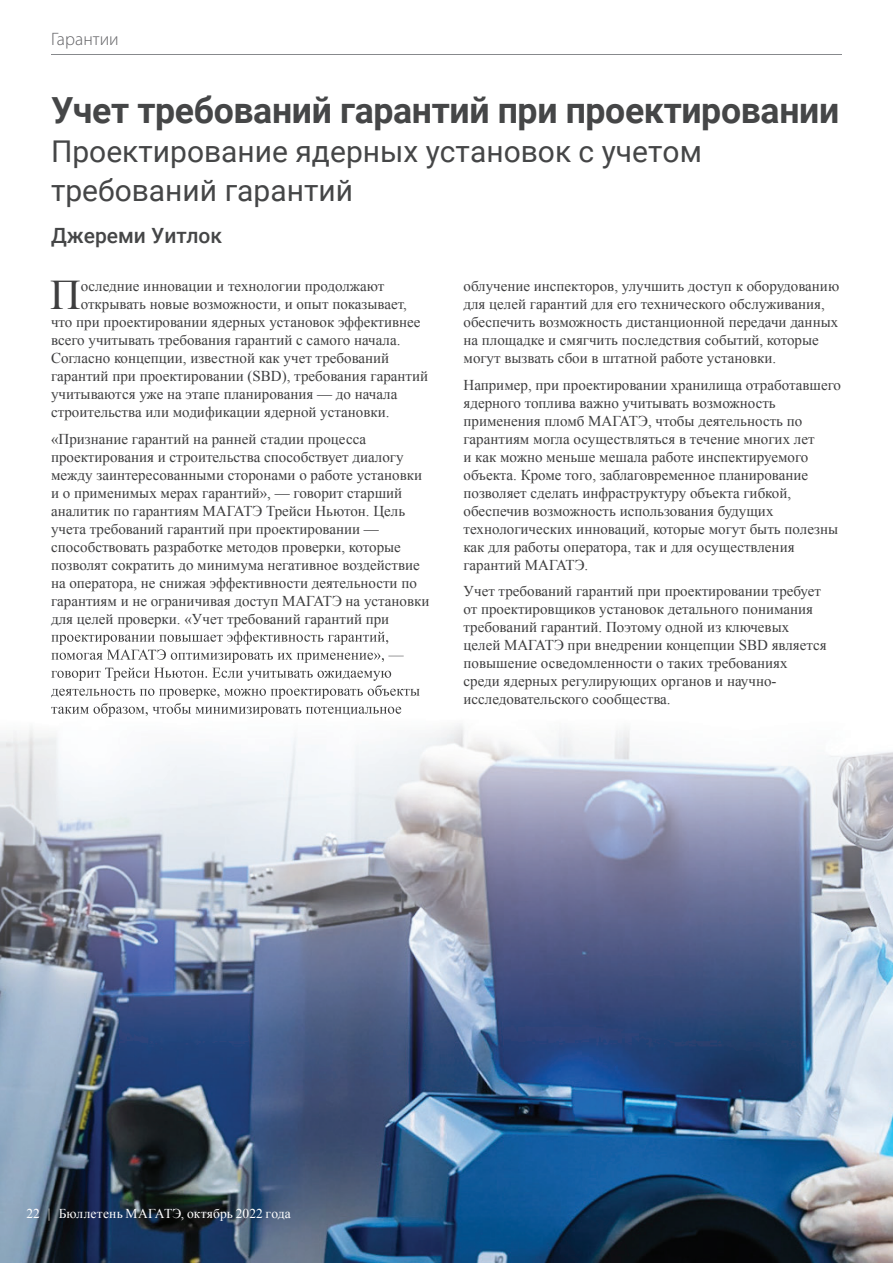
<style>
.page{position:relative;width:893px;height:1263px;background:#fff}
.page>*{position:absolute;margin:0;border:0;box-sizing:border-box;transform-origin:0 0}
.t1{font:42.15px "Times New Roman";color:#3e3e3f}
.t2{font:700 36px "Roboto";letter-spacing:-.01em;color:#454647}
.t3{font:30px/39px "Roboto";color:#454647}
.t4{font:500 21px "Roboto";color:#454647}
.t5{font:300 18px "Myriad Pro";letter-spacing:.005em;color:#636366}
.t6{font:15px/18px "Times New Roman";color:#3e3e3f}
.t7{font:13.5px "Times New Roman";letter-spacing:.005em;color:#fff}
</style>
<div class="page">
<img style="left:0;top:667px;width:893px;height:596px">
<img style="left:51px;top:631px;width:338px;height:14px">
<img style="left:51px;top:649px;width:353px;height:14px">
<img style="left:51px;top:668px;width:341px;height:13px">
<img style="left:51px;top:685px;width:369px;height:14px">
<img style="left:51px;top:703px;width:351px;height:14px">
<hr style="left:51px;top:54px;width:791px;height:1px;background:#87898c">
<p class="t5" style="left:51px;top:28px;width:69px">Гарантии</p>
<h2 class="t2" style="left:51px;top:85px;width:790px">Учет требований гарантий при проектировании</h2>
<h3 class="t3" style="left:51px;top:130px;width:652px">Проектирование ядерных установок с учетом требований гарантий</h3>
<h3 class="t4" style="left:51px;top:221px;width:173px">Джереми Уитлок</h3>
<h1 class="t1" style="left:50px;top:267px;width:32px">П</h1>
<p class="t6" style="left:81px;top:277px;width:305px">оследние инновации и технологии продолжают</p>
<p class="t6" style="left:463px;top:277px;width:377px">облучение инспекторов, улучшить доступ к оборудованию для целей гарантий для его технического обслуживания, обеспечить возможность дистанционной передачи данных на площадке и смягчить последствия событий, которые могут вызвать сбои в штатной работе установки.</p>
<p class="t6" style="left:463px;top:375px;width:379px">Например, при проектировании хранилища отработавшего ядерного топлива важно учитывать возможность применения пломб МАГАТЭ, чтобы деятельность по гарантиям могла осуществляться в течение многих лет<br>и как можно меньше мешала работе инспектируемого объекта. Кроме того, заблаговременное планирование позволяет сделать инфраструктуру объекта гибкой, обеспечив возможность использования будущих технологических инноваций, которые могут быть полезны как для работы оператора, так и для осуществления гарантий МАГАТЭ.</p>
<p class="t6" style="left:463px;top:582px;width:365px">Учет требований гарантий при проектировании требует от проектировщиков установок детального понимания требований гарантий. Поэтому одной из ключевых целей МАГАТЭ при внедрении концепции SBD является повышение осведомленности о таких требованиях среди ядерных регулирующих органов и научно&shy;исследовательского сообщества.</p>
<p class="t6" style="left:81px;top:295px;width:328px">открывать новые возможности, и опыт показывает,</p>
<p class="t6" style="left:51px;top:313px;width:371px">что при проектировании ядерных установок эффективнее</p>
<p class="t6" style="left:51px;top:331px;width:351px">всего учитывать требования гарантий с самого начала.</p>
<p class="t6" style="left:51px;top:349px;width:340px">Согласно концепции, известной как учет требований</p>
<p class="t6" style="left:51px;top:367px;width:379px">гарантий при проектировании (SBD), требования гарантий</p>
<p class="t6" style="left:51px;top:385px;width:348px">учитываются уже на этапе планирования — до начала</p>
<p class="t6" style="left:51px;top:403px;width:340px">строительства или модификации ядерной установки.</p>
<p class="t6" style="left:51px;top:429px;width:380px">«Признание гарантий на ранней стадии процесса проектирования и строительства способствует диалогу между заинтересованными сторонами о работе установки и о применимых мерах гарантий», — говорит старший аналитик по гарантиям МАГАТЭ Трейси Ньютон. Цель учета требований гарантий при проектировании — способствовать разработке методов проверки, которые позволят сократить до минимума негативное воздействие на оператора, не снижая эффективности деятельности по гарантиям и не ограничивая доступ МАГАТЭ на установки для целей проверки. «Учет требований гарантий при</p>
<p class="t7" style="left:26px;top:1205px;width:266px">22 | Бюллетень МАГАТЭ, октябрь 2022 года</p>
</div>
